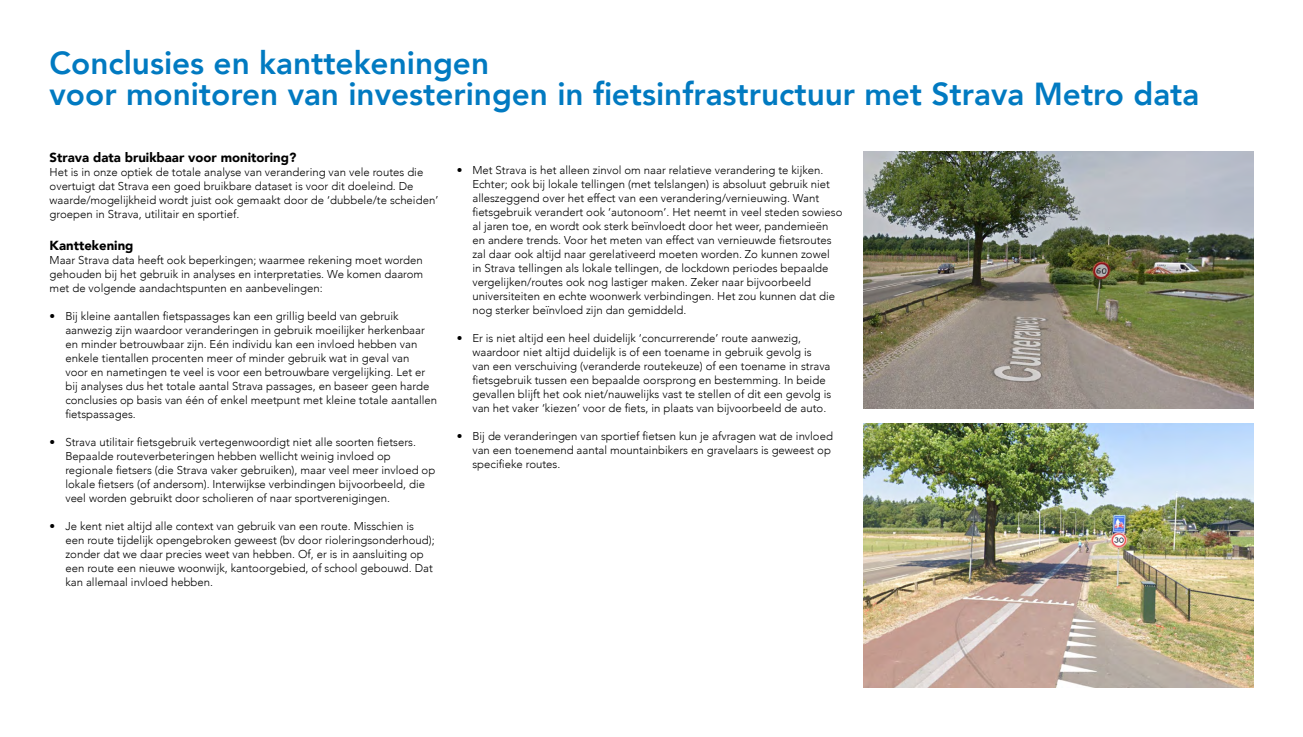
<style>
.page{position:relative;width:1303px;height:737px;background:#fff}
.page>*{position:absolute;margin:0;border:0;box-sizing:border-box;transform-origin:0 0}
.Kop_36{font:800 31.85px "Avenir";color:#017ac1}
.Kop_15{font:900 13.12px "Avenir";color:#000}
.Alinea_13_-_16{font:300 11.38px/14px "Avenir";color:#000}
</style>
<div class="page">
<img style="left:863px;top:423px;width:390px;height:264px">
<img style="left:863px;top:151px;width:390px;height:258px">
<p class="Kop_36" style="left:50px;top:38px;width:441px">Conclusies en kanttekeningen</p>
<p class="Kop_36" style="left:50px;top:69px;width:1151px">voor monitoren van investeringen in fietsinfrastructuur met Strava Metro data</p>
<p class="Kop_15" style="left:50px;top:146px;width:248px">Strava data bruikbaar voor monitoring?</p>
<p class="Alinea_13_-_16" style="left:50px;top:165px;width:390px">Het is in onze optiek de totale analyse van verandering van vele routes die overtuigt dat Strava een goed bruikbare dataset is voor dit doeleind. De waarde/mogelijkheid wordt juist ook gemaakt door de ‘dubbele/te scheiden’ groepen in Strava, utilitair en sportief.</p>
<p class="Kop_15" style="left:50px;top:234px;width:85px">Kanttekening</p>
<p class="Alinea_13_-_16" style="left:50px;top:253px;width:375px;text-align:justify">Maar Strava data heeft ook beperkingen; waarmee rekening moet worden gehouden bij het gebruik in analyses en interpretaties. We komen daarom met de volgende aandachtspunten en aanbevelingen:</p>
<p class="Alinea_13_-_16" style="left:65px;top:309px;width:373px;text-indent:-16px">• Bij kleine aantallen fietspassages kan een grillig beeld van gebruik aanwezig zijn waardoor veranderingen in gebruik moeilijker herkenbaar en minder betrouwbaar zijn. Eén individu kan een invloed hebben van enkele tientallen procenten meer of minder gebruik wat in geval van<br>voor en nametingen te veel is voor een betrouwbare vergelijking. Let er bij analyses dus het totale aantal Strava passages, en baseer geen harde conclusies op basis van één of enkel meetpunt met kleine totale aantallen fietspassages.</p>
<p class="Alinea_13_-_16" style="left:65px;top:435px;width:371px;text-indent:-16px">• Strava utilitair fietsgebruik vertegenwoordigt niet alle soorten fietsers.<br>Bepaalde routeverbeteringen hebben wellicht weinig invloed op regionale fietsers (die Strava vaker gebruiken), maar veel meer invloed op lokale fietsers (of andersom). Interwijkse verbindingen bijvoorbeeld, die veel worden gebruikt door scholieren of naar sportverenigingen.</p>
<p class="Alinea_13_-_16" style="left:65px;top:519px;width:371px;text-indent:-16px">• Je kent niet altijd alle context van gebruik van een route. Misschien is een route tijdelijk opengebroken geweest (bv door rioleringsonderhoud); zonder dat we daar precies weet van hebben. Of, er is in aansluiting op een route een nieuwe woonwijk, kantoorgebied, of school gebouwd. Dat kan allemaal invloed hebben.</p>
<p class="Alinea_13_-_16" style="left:472px;top:163px;width:371px;text-indent:-16px">• Met Strava is het alleen zinvol om naar relatieve verandering te kijken.<br>Echter; ook bij lokale tellingen (met telslangen) is absoluut gebruik niet alleszeggend over het effect van een verandering/vernieuwing. Want fietsgebruik verandert ook ‘autonoom’. Het neemt in veel steden sowieso al jaren toe, en wordt ook sterk beïnvloedt door het weer, pandemieën en andere trends. Voor het meten van effect van vernieuwde fietsroutes zal daar ook altijd naar gerelativeerd moeten worden. Zo kunnen zowel<br>in Strava tellingen als lokale tellingen, de lockdown periodes bepaalde vergelijken/routes ook nog lastiger maken. Zeker naar bijvoorbeeld universiteiten en echte woonwerk verbindingen. Het zou kunnen dat die nog sterker beïnvloed zijn dan gemiddeld.</p>
<p class="Alinea_13_-_16" style="left:472px;top:331px;width:360px;text-indent:-16px">• Er is niet altijd een heel duidelijk ‘concurrerende’ route aanwezig, waardoor niet altijd duidelijk is of een toename in gebruik gevolg is van een verschuiving (veranderde routekeuze) of een toename in strava fietsgebruik tussen een bepaalde oorsprong en bestemming. In beide gevallen blijft het ook niet/nauwelijks vast te stellen of dit een gevolg is van het vaker ‘kiezen’ voor de fiets, in plaats van bijvoorbeeld de auto.</p>
<p class="Alinea_13_-_16" style="left:472px;top:429px;width:362px;text-indent:-16px">• Bij de veranderingen van sportief fietsen kun je afvragen wat de invloed van een toenemend aantal mountainbikers en gravelaars is geweest op specifieke routes.</p>
</div>
